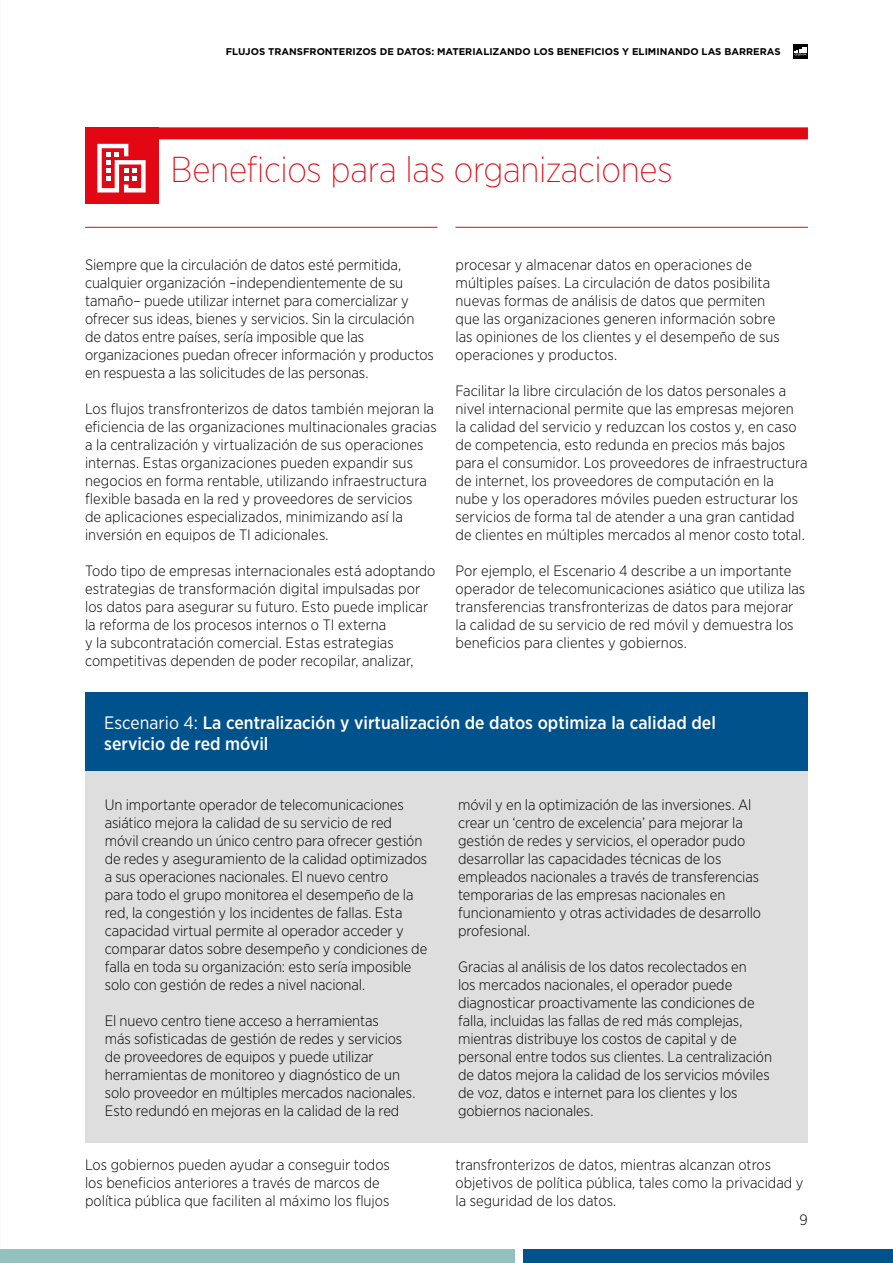
<style>
.page{position:relative;width:893px;height:1263px;background:#fff}
.page>*{position:absolute;margin:0;border:0;box-sizing:border-box;transform-origin:0 0}
.t1{font:200 36px "Gotham Narrow";letter-spacing:-.01em;color:#e30613}
.t2{font:500 18px/21px "Gotham Narrow";color:#fff}
.t3{font:300 15px/18px "Gotham Narrow";letter-spacing:-.005em;color:#000}
.t4{font:700 9.75px "Gotham";color:#000}
.s1{font-weight:400}
</style>
<div class="page">
<div style="left:0;top:1249px;width:514px;height:14px;background:#94c0be"></div>
<div style="left:523px;top:1249px;width:370px;height:14px;background:#00528d"></div>
<div style="left:793px;top:44px;width:15px;height:15px;background:#000"></div>
<svg style="left:794px;top:51px;width:13px;height:5px"></svg>
<svg style="left:795px;top:47px;width:12px;height:8px"></svg>
<div style="left:85px;top:127px;width:723px;height:12px;background:#e30613"></div>
<hr style="left:85px;top:227px;width:352px;height:1px;background:#e30613">
<hr style="left:455px;top:227px;width:353px;height:1px;background:#e30613">
<div style="left:85px;top:128px;width:74px;height:76px;background:#e30613"></div>
<svg style="left:97px;top:144px;width:49px;height:48px"></svg>
<div style="left:85px;top:695px;width:723px;height:448px;background:#dedede"></div>
<div style="left:85px;top:692px;width:723px;height:78px;background:#00528d"></div>
<p class="t4" style="left:226px;top:45px;width:556px">FLUJOS TRANSFRONTERIZOS DE DATOS: MATERIALIZANDO LOS BENEFICIOS Y ELIMINANDO LAS BARRERAS</p>
<h1 class="t1" style="left:171px;top:147px;width:504px">Beneficios para las organizaciones</h1>
<p class="t3" style="left:85px;top:255px;width:350px">Siempre que la circulación de datos esté permitida, cualquier organización –independientemente de su tamaño– puede utilizar internet para comercializar y ofrecer sus ideas, bienes y servicios. Sin la circulación de datos entre países, sería imposible que las organizaciones puedan ofrecer información y productos en respuesta a las solicitudes de las personas.</p>
<p class="t3" style="left:85px;top:399px;width:353px">Los flujos transfronterizos de datos también mejoran la eficiencia de las organizaciones multinacionales gracias a la centralización y virtualización de sus operaciones internas. Estas organizaciones pueden expandir sus negocios en forma rentable, utilizando infraestructura flexible basada en la red y proveedores de servicios<br>de aplicaciones especializados, minimizando así la inversión en equipos de TI adicionales.</p>
<p class="t3" style="left:85px;top:561px;width:352px">Todo tipo de empresas internacionales está adoptando estrategias de transformación digital impulsadas por los datos para asegurar su futuro. Esto puede implicar la reforma de los procesos internos o TI externa<br>y la subcontratación comercial. Estas estrategias competitivas dependen de poder recopilar, analizar,</p>
<p class="t3" style="left:455px;top:255px;width:326px">procesar y almacenar datos en operaciones de múltiples países. La circulación de datos posibilita nuevas formas de análisis de datos que permiten que las organizaciones generen información sobre las opiniones de los clientes y el desempeño de sus operaciones y productos.</p>
<p class="t3" style="left:455px;top:381px;width:354px">Facilitar la libre circulación de los datos personales a nivel internacional permite que las empresas mejoren la calidad del servicio y reduzcan los costos y, en caso de competencia, esto redunda en precios más bajos para el consumidor. Los proveedores de infraestructura de internet, los proveedores de computación en la nube y los operadores móviles pueden estructurar los servicios de forma tal de atender a una gran cantidad de clientes en múltiples mercados al menor costo total.</p>
<p class="t3" style="left:455px;top:561px;width:351px">Por ejemplo, el Escenario 4 describe a un importante operador de telecomunicaciones asiático que utiliza las transferencias transfronterizas de datos para mejorar la calidad de su servicio de red móvil y demuestra los beneficios para clientes y gobiernos.</p>
<p class="t2" style="left:104px;top:712px;width:613px"><span class="s1">Escenario 4:</span> La centralización y virtualización de datos optimiza la calidad del servicio de red móvil</p>
<p class="t3" style="left:105px;top:795px;width:324px">Un importante operador de telecomunicaciones asiático mejora la calidad de su servicio de red móvil creando un único centro para ofrecer gestión de redes y aseguramiento de la calidad optimizados a sus operaciones nacionales. El nuevo centro<br>para todo el grupo monitorea el desempeño de la red, la congestión y los incidentes de fallas. Esta capacidad virtual permite al operador acceder y comparar datos sobre desempeño y condiciones de falla en toda su organización: esto sería imposible solo con gestión de redes a nivel nacional.</p>
<p class="t3" style="left:105px;top:1011px;width:312px">El nuevo centro tiene acceso a herramientas<br>más sofisticadas de gestión de redes y servicios de proveedores de equipos y puede utilizar herramientas de monitoreo y diagnóstico de un solo proveedor en múltiples mercados nacionales.<br>Esto redundó en mejoras en la calidad de la red</p>
<p class="t3" style="left:458px;top:795px;width:305px">móvil y en la optimización de las inversiones. Al crear un ‘centro de excelencia’ para mejorar la gestión de redes y servicios, el operador pudo desarrollar las capacidades técnicas de los empleados nacionales a través de transferencias temporarias de las empresas nacionales en funcionamiento y otras actividades de desarrollo profesional.</p>
<p class="t3" style="left:458px;top:957px;width:315px">Gracias al análisis de los datos recolectados en<br>los mercados nacionales, el operador puede diagnosticar proactivamente las condiciones de falla, incluidas las fallas de red más complejas, mientras distribuye los costos de capital y de personal entre todos sus clientes. La centralización de datos mejora la calidad de los servicios móviles de voz, datos e internet para los clientes y los gobiernos nacionales.</p>
<p class="t3" style="left:85px;top:1155px;width:306px">Los gobiernos pueden ayudar a conseguir todos los beneficios anteriores a través de marcos de política pública que faciliten al máximo los flujos</p>
<p class="t3" style="left:455px;top:1155px;width:350px">transfronterizos de datos, mientras alcanzan otros objetivos de política pública, tales como la privacidad y la seguridad de los datos.</p>
<p class="t3" style="left:800px;top:1211px;width:10px">9</p>
</div>
